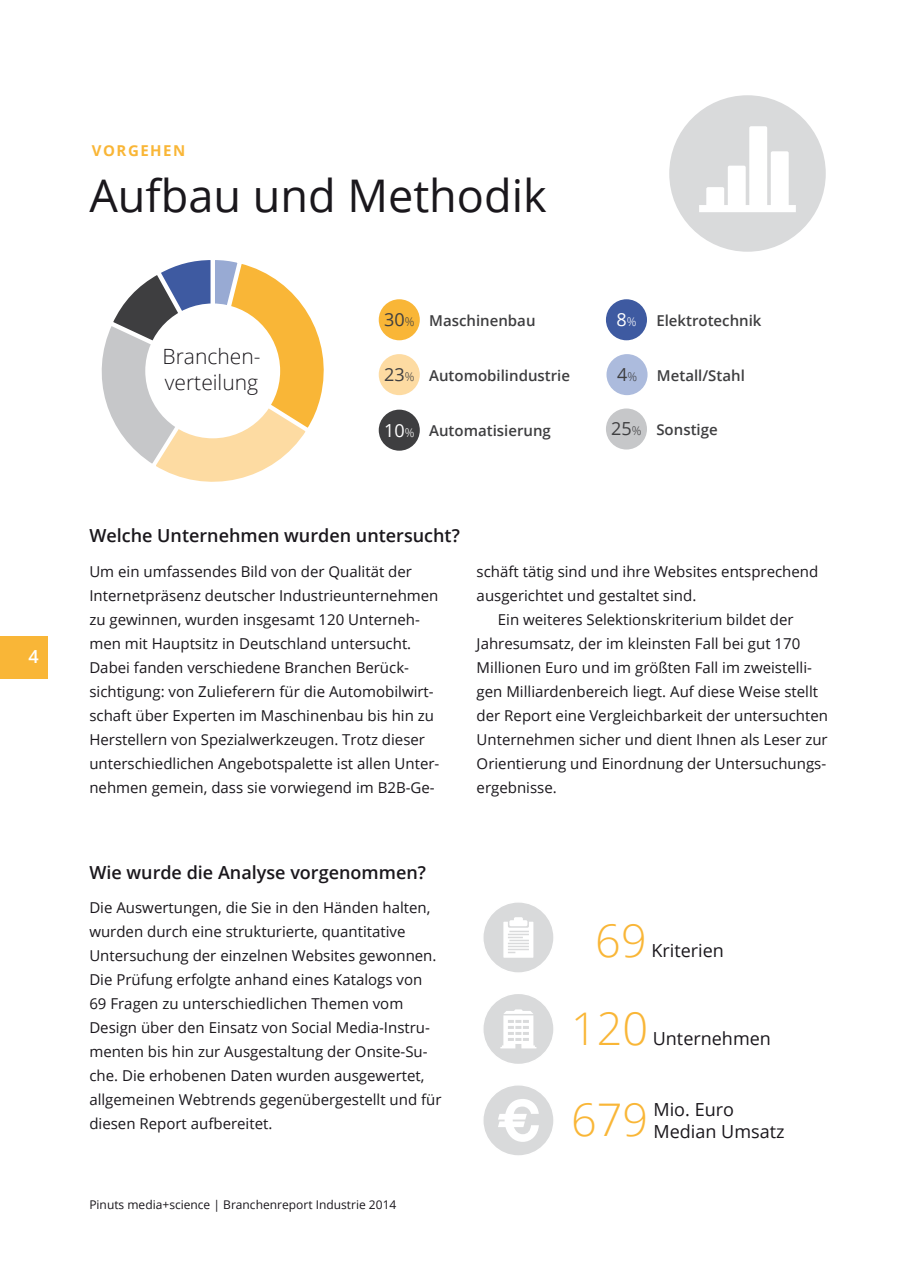
<style>
.page{position:relative;width:898px;height:1272px;background:#fff}
.page>*{position:absolute;margin:0;border:0;box-sizing:border-box;transform-origin:0 0}
.t1{font:45px "Open Sans";color:#1a171c}
.t2{font:300 45px "Open Sans";color:#f9b637}
.t3{font:300 21px/25.2px "Open Sans";color:#1a171c}
.t4{font:600 18px "Open Sans";color:#1a171c}
.t5{font:18px/21.6px "Open Sans";color:#1a171c}
.t6{font:18px "Open Sans";color:#fff}
.t7{font:18px "Open Sans";color:#3e3e40}
.t8{font:600 18px "Open Sans";color:#fff}
.t9{font:15px/24px "Open Sans";color:#1a171c}
.t10{font:600 15px "Open Sans";color:#3e3e40}
.t11{font:700 15px "Open Sans";letter-spacing:.1em;color:#f9b637}
.t12{font:12px "Open Sans";color:#1a171c}
.s1{font-weight:400;font-size:18px}
.s2{font-weight:300;font-size:12px}
.s3{font-weight:400;font-size:18px;color:#fff}
.s4{font-weight:300;font-size:12px;color:#fff}
</style>
<div class="page">
<div style="left:0;top:636px;width:47px;height:43px;background:#f9b637"></div>
<div style="left:669px;top:95px;width:156px;height:157px;background:#d9dadb;border-radius:50%"></div>
<svg style="left:699px;top:126px;width:96px;height:86px"></svg>
<svg style="left:101px;top:260px;width:223px;height:222px"></svg>
<div style="left:145px;top:303px;width:135px;height:135px;background:#fff;border-radius:50%"></div>
<div style="left:378px;top:299px;width:41px;height:41px;background:#f9b637;border-radius:50%"></div>
<div style="left:378px;top:409px;width:41px;height:41px;background:#3e3e40;border-radius:50%"></div>
<div style="left:378px;top:354px;width:41px;height:41px;background:#fddba2;border-radius:50%"></div>
<div style="left:605px;top:299px;width:41px;height:41px;background:#3e5aa1;border-radius:50%"></div>
<div style="left:605px;top:408px;width:41px;height:41px;background:#c6c7c9;border-radius:50%"></div>
<div style="left:606px;top:354px;width:41px;height:41px;background:#acbbdd;border-radius:50%"></div>
<div style="left:482px;top:1084px;width:72px;height:71px;background:#d9dadb;border-radius:50%"></div>
<div style="left:482px;top:1083px;width:72px;height:73px;border:2px solid #fff;border-radius:50%"></div>
<svg style="left:498px;top:1099px;width:40px;height:42px"></svg>
<div style="left:482px;top:993px;width:72px;height:71px;background:#d9dadb;border-radius:50%"></div>
<div style="left:482px;top:992px;width:72px;height:73px;border:2px solid #fff;border-radius:50%"></div>
<div style="left:482px;top:901px;width:72px;height:72px;background:#d9dadb;border-radius:50%"></div>
<div style="left:482px;top:901px;width:72px;height:72px;border:2px solid #fff;border-radius:50%"></div>
<svg style="left:500px;top:1009px;width:36px;height:39px"></svg>
<svg style="left:503px;top:917px;width:30px;height:40px"></svg>
<p class="t8" style="left:28px;top:644px;width:12px">4</p>
<p class="t11" style="left:92px;top:140px;width:95px">VORGEHEN</p>
<h1 class="t1" style="left:89px;top:165px;width:459px">Aufbau und Methodik</h1>
<h2 class="t3" style="left:162px;top:343px;width:99px">Branchen&shy;verteilung</h2>
<p class="t10" style="left:384px;top:310px;width:153px"><span class="s1">30</span><span class="s2">%</span> Maschinenbau</p>
<p class="t10" style="left:384px;top:365px;width:187px"><span class="s1">23</span><span class="s2">%</span> Automobilindustrie</p>
<p class="t10" style="left:384px;top:420px;width:168px"><span class="s3">10</span><span class="s4">%</span> Automatisierung</p>
<p class="t6" style="left:616px;top:307px;width:21px">8<span class="s2">%</span></p>
<p class="t10" style="left:656px;top:310px;width:107px">Elektrotechnik</p>
<p class="t7" style="left:616px;top:362px;width:21px">4<span class="s2">%</span></p>
<p class="t10" style="left:656px;top:365px;width:89px">Metall/Stahl</p>
<p class="t10" style="left:611px;top:419px;width:108px"><span class="s1">25</span><span class="s2">%</span> Sonstige</p>
<p class="t4" style="left:89px;top:523px;width:372px">Welche Unternehmen wurden untersucht?</p>
<p class="t9" style="left:89px;top:558px;width:351px">Um ein umfassendes Bild von der Qualität der Internetpräsenz deutscher Industrieunternehmen zu gewinnen, wurden insgesamt 120 Unterneh&shy;men mit Hauptsitz in Deutschland untersucht.<br>Dabei fanden verschiedene Branchen Berück&shy;sichtigung: von Zulieferern für die Automobilwirt&shy;schaft über Experten im Maschinenbau bis hin zu Herstellern von Spezialwerkzeugen. Trotz dieser unterschiedlichen Angebotspalette ist allen Unter&shy;nehmen gemein, dass sie vorwiegend im B2B-Ge-</p>
<p class="t9" style="left:476px;top:558px;width:343px">schäft tätig sind und ihre Websites entsprechend</p>
<p class="t9" style="left:476px;top:582px;width:221px">ausgerichtet und gestaltet sind.</p>
<p class="t9" style="left:497px;top:606px;width:297px">Ein weiteres Selektionskriterium bildet der</p>
<p class="t9" style="left:476px;top:630px;width:325px">Jahresumsatz, der im kleinsten Fall bei gut 170</p>
<p class="t9" style="left:476px;top:654px;width:337px">Millionen Euro und im größten Fall im zweistelli-</p>
<p class="t9" style="left:476px;top:678px;width:343px">gen Milliardenbereich liegt. Auf diese Weise stellt</p>
<p class="t9" style="left:476px;top:702px;width:353px">der Report eine Vergleichbarkeit der untersuchten</p>
<p class="t9" style="left:476px;top:726px;width:352px">Unternehmen sicher und dient Ihnen als Leser zur</p>
<p class="t9" style="left:476px;top:750px;width:351px">Orientierung und Einordnung der Untersuchungs-</p>
<p class="t9" style="left:476px;top:774px;width:82px">ergebnisse.</p>
<p class="t4" style="left:89px;top:859px;width:338px">Wie wurde die Analyse vorgenommen?</p>
<p class="t9" style="left:89px;top:894px;width:353px">Die Auswertungen, die Sie in den Händen halten, wurden durch eine strukturierte, quantitative Untersuchung der einzelnen Websites gewonnen.<br>Die Prüfung erfolgte anhand eines Katalogs von 69 Fragen zu unterschiedlichen Themen vom Design über den Einsatz von Social Media-Instru&shy;menten bis hin zur Ausgestaltung der Onsite-Su&shy;che. Die erhobenen Daten wurden ausgewertet, allgemeinen Webtrends gegenübergestellt und für diesen Report aufbereitet.</p>
<p class="t12" style="left:89px;top:1196px;width:308px">Pinuts media+science | Branchenreport Industrie 2014</p>
<h1 class="t2" style="left:595px;top:910px;width:53px">69</h1>
<p class="t5" style="left:651px;top:939px;width:74px">Kriterien</p>
<h1 class="t2" style="left:570px;top:997px;width:79px">120</h1>
<p class="t5" style="left:652px;top:1027px;width:120px">Unternehmen</p>
<h1 class="t2" style="left:570px;top:1089px;width:79px">679</h1>
<p class="t5" style="left:653px;top:1098px;width:132px">Mio. Euro<br>Median Umsatz</p>
</div>
